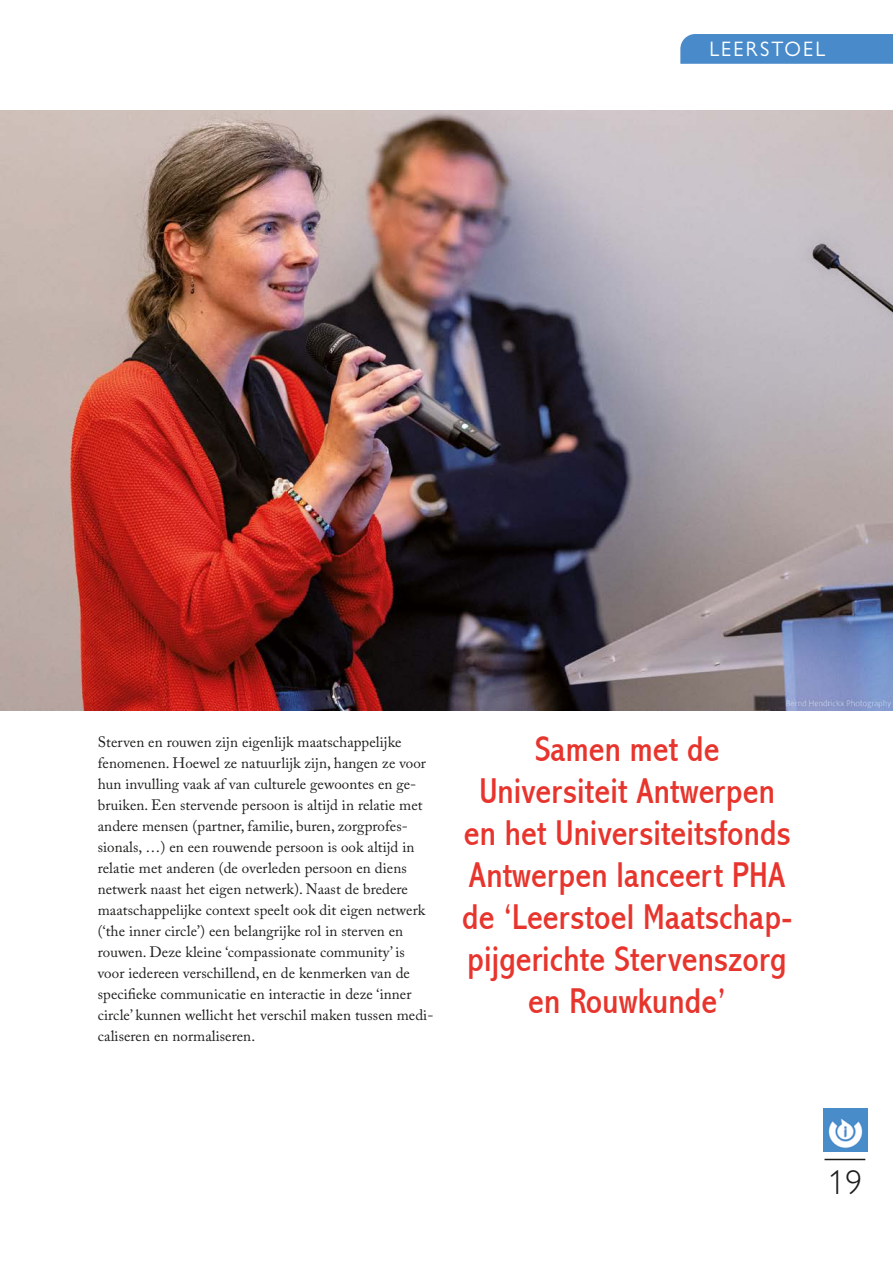
<style>
.page{position:relative;width:893px;height:1263px;background:#fff}
.page>*{position:absolute;margin:0;border:0;box-sizing:border-box;transform-origin:0 0}
.t1{font:condensed 36px/42px "Abadi";letter-spacing:.005em;color:#e7352d;text-align:center}
.t2{font:300 34.5px "Gill Sans Nova";color:#1d1d1b}
.t3{font:21px "Gill Sans Nova";letter-spacing:.1em;color:#fff}
.t4{font:15px/21px "Adobe Caslon Pro";letter-spacing:.005em;color:#1d1d1b}
</style>
<div class="page">
<hr style="left:824px;top:1159px;width:41px;height:1px;background:#1d1d1b">
<img style="left:824px;top:1108px;width:43px;height:44px">
<img style="left:0;top:111px;width:893px;height:600px">
<div style="left:680px;top:34px;width:213px;height:30px;background:#498bca"></div>
<h3 class="t3" style="left:709px;top:36px;width:117px">LEERSTOEL</h3>
<p class="t4" style="left:98px;top:732px;width:337px">Sterven en rouwen zijn eigenlijk maatschappelijke fenomenen. Hoewel ze natuurlijk zijn, hangen ze voor hun invulling vaak af van culturele gewoontes en ge&shy;bruiken. Een stervende persoon is altijd in relatie met andere mensen (partner, familie, buren, zorgprofes&shy;sionals, …) en een rouwende persoon is ook altijd in relatie met anderen (de overleden persoon en diens netwerk naast het eigen netwerk). Naast de bredere maatschappelijke context speelt ook dit eigen netwerk (‘the inner circle’) een belangrijke rol in sterven en rouwen. Deze kleine ‘compassionate community’ is voor iedereen verschillend, en de kenmerken van de specifieke communicatie en interactie in deze ‘inner circle’ kunnen wellicht het verschil maken tussen medi&shy;caliseren en normaliseren.</p>
<h1 class="t1" style="left:462px;top:729px;width:332px">Samen met de<br>Universiteit Antwerpen en het Universiteitsfonds<br>Antwerpen lanceert PHA de ‘Leerstoel Maatschap&shy;pijgerichte Stervenszorg en Rouwkunde’</h1>
<h2 class="t2" style="left:828px;top:1161px;width:36px">19</h2>
</div>
